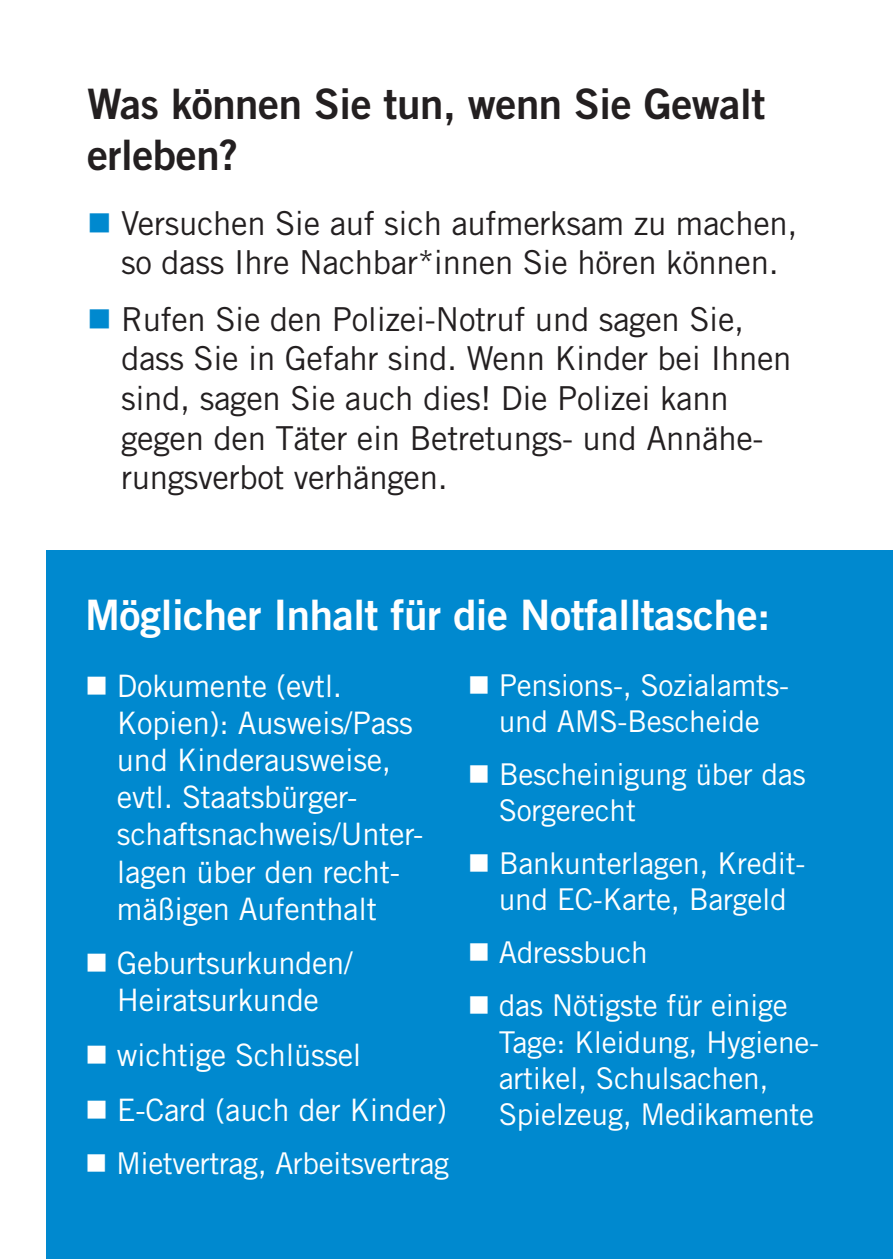
<style>
.page{position:relative;width:893px;height:1259px;background:#fff}
.page>*{position:absolute;margin:0;border:0;box-sizing:border-box;transform-origin:0 0}
.t1{font:42px/50.4px "Trade Gothic Bold Two";letter-spacing:-.01em;color:#231f20}
.t2{font:42px "Trade Gothic Bold Two";letter-spacing:-.01em;color:#fff}
.t3{font:33px/39.6px "Trade Gothic";letter-spacing:-.01em;color:#231f20;text-align:center}
.t4{font:30.9px/37.2px "Trade Gothic";letter-spacing:-.01em;color:#fff}
.t5{font:30px/36px "Trade Gothic";letter-spacing:-.01em;color:#fff;text-align:center}
.s1{color:#0089cf}
</style>
<div class="page">
<div style="left:47px;top:550px;width:846px;height:709px;background:#0089cf"></div>
<p class="t1" style="left:87px;top:78px;width:680px">Was können Sie tun, wenn Sie Gewalt erleben?</p>
<p class="t3" style="left:87px;top:203px;width:712px"><span class="s1">■</span> Versuchen Sie auf sich aufmerksam zu machen, so dass Ihre Nachbar*innen Sie hören können.</p>
<p class="t3" style="left:121px;top:299px;width:672px;text-align:left;text-indent:-34px"><span class="s1">■</span> Rufen Sie den Polizei-Notruf und sagen Sie, dass Sie in Gefahr sind. Wenn Kinder bei Ihnen sind, sagen Sie auch dies! Die Polizei kann gegen den Täter ein Betretungs- und Annähe&shy;rungsverbot verhängen.</p>
<p class="t2" style="left:85px;top:588px;width:687px">Möglicher Inhalt für die Notfalltasche:</p>
<p class="t4" style="left:117px;top:667px;width:308px;text-indent:-32px">■ Dokumente (evtl.<br>Kopien): Ausweis/Pass und Kinderausweise, evtl. Staatsbürger&shy;schaftsnachweis/Unter&shy;lagen über den recht&shy;mäßigen Aufenthalt</p>
<p class="t4" style="left:85px;top:944px;width:269px;text-align:center">■ Geburtsurkunden/<br>Heiratsurkunde</p>
<p class="t4" style="left:85px;top:1036px;width:278px">■ wichtige Schlüssel</p>
<p class="t4" style="left:85px;top:1090px;width:364px">■ E-Card (auch der Kinder)</p>
<p class="t5" style="left:85px;top:1145px;width:366px">■ Mietvertrag, Arbeitsvertrag</p>
<p class="t5" style="left:468px;top:667px;width:323px">■ Pensions-, Sozialamts&shy;und AMS-Bescheide</p>
<p class="t5" style="left:499px;top:756px;width:309px;text-align:left;text-indent:-31px">■ Bescheinigung über das<br>Sorgerecht</p>
<p class="t5" style="left:468px;top:845px;width:339px">■ Bankunterlagen, Kredit&shy;und EC-Karte, Bargeld</p>
<p class="t5" style="left:468px;top:934px;width:181px">■ Adressbuch</p>
<p class="t5" style="left:499px;top:987px;width:319px;text-align:left;text-indent:-31px">■ das Nötigste für einige<br>Tage: Kleidung, Hygiene&shy;artikel, Schulsachen,<br>Spielzeug, Medikamente</p>
</div>
